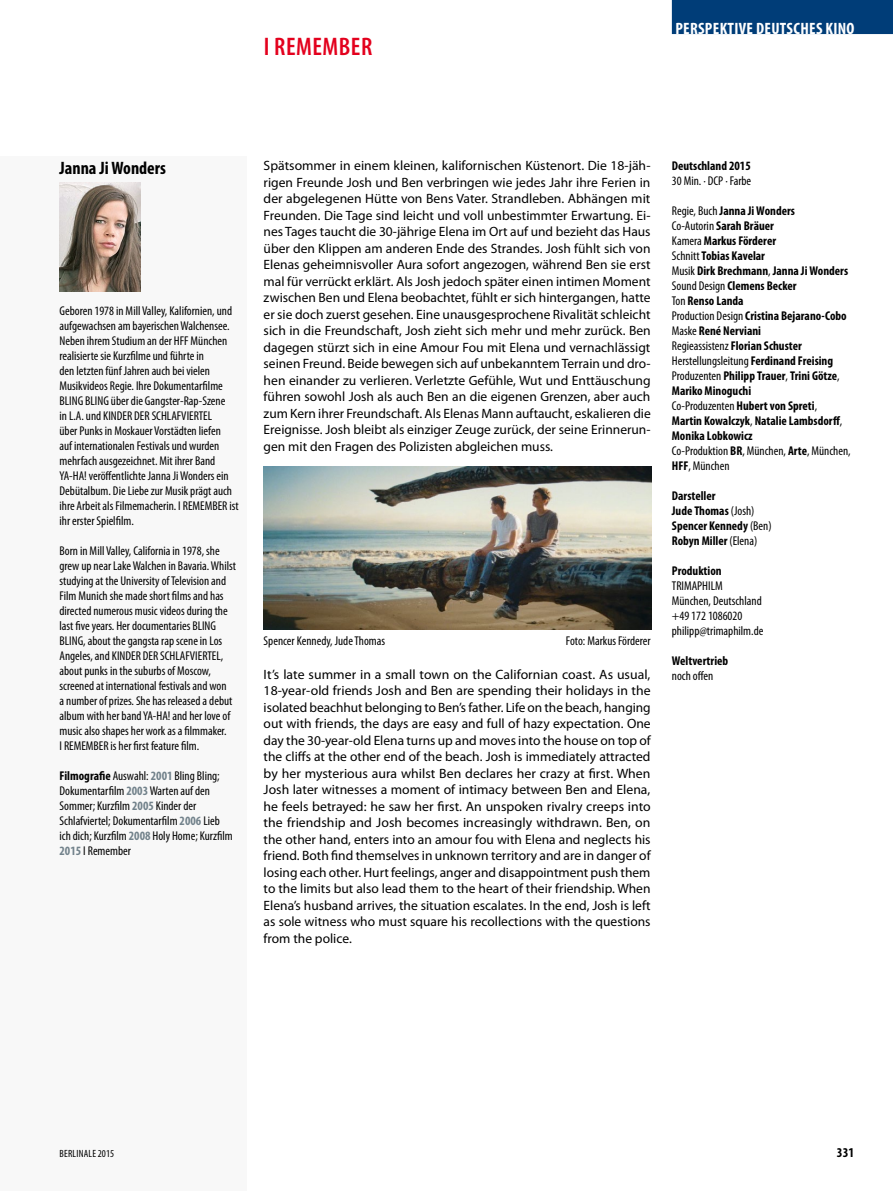
<style>
.page{position:relative;width:893px;height:1191px;background:#fff}
.page>*{position:absolute;margin:0;border:0;box-sizing:border-box;transform-origin:0 0}
.t1{font:600 condensed 25.5px "Myriad Pro";letter-spacing:.02em;color:#e3001d}
.t2{font:700 condensed 18px "Myriad Pro";color:#000}
.t3{font:700 condensed 16.5px "Myriad Pro";letter-spacing:.02em;color:#fff}
.t4{font:13.5px/16.5px "Myriad Pro";color:#000;text-align:justify}
.t5{font:700 condensed 13.5px "Myriad Pro";color:#000}
.t6{font:condensed 12.75px/15px "Myriad Pro";color:#000}
.t7{font:700 condensed 12.75px/15px "Myriad Pro";color:#000}
.t8{font:condensed 10.5px "Myriad Pro";letter-spacing:.02em;color:#000}
.s1{font-weight:700}
.s2{font-weight:700;color:#72828b}
.s3{font-weight:400}
</style>
<div class="page">
<div style="left:0;top:156px;width:247px;height:1035px;background:#f8f8f8"></div>
<img style="left:264px;top:467px;width:387px;height:162px">
<img style="left:60px;top:183px;width:80px;height:108px">
<div style="left:672px;top:0;width:221px;height:34px;background:#003d78"></div>
<h1 class="t1" style="left:264px;top:31px;width:110px">I REMEMBER</h1>
<p class="t3" style="left:675px;top:18px;width:181px">PERSPEKTIVE DEUTSCHES KINO</p>
<h2 class="t2" style="left:60px;top:157px;width:108px">Janna Ji Wonders</h2>
<p class="t6" style="left:60px;top:303px;width:181px">Geboren 1978 in Mill Valley, Kalifornien, und aufgewachsen am bayerischen Walchensee.<br>Neben ihrem Studium an der HFF München realisierte sie Kurzfilme und führte in<br>den letzten fünf Jahren auch bei vielen Musikvideos Regie. Ihre Dokumentarfilme BLING BLING über die Gangster-Rap-Szene<br>in L.A. und KINDER DER SCHLAFVIERTEL<br>über Punks in Moskauer Vorstädten liefen<br>auf internationalen Festivals und wurden mehrfach ausgezeichnet. Mit ihrer Band YA-HA! veröffentlichte Janna Ji Wonders ein Debütalbum. Die Liebe zur Musik prägt auch ihre Arbeit als Filmemacherin. I REMEMBER ist ihr erster Spielfilm.</p>
<p class="t6" style="left:60px;top:542px;width:178px">Born in Mill Valley, California in 1978, she grew up near Lake Walchen in Bavaria. Whilst studying at the University of Television and Film Munich she made short films and has directed numerous music videos during the last five years. Her documentaries BLING BLING, about the gangsta rap scene in Los Angeles, and KINDER DER SCHLAFVIERTEL, about punks in the suburbs of Moscow, screened at international festivals and won<br>a number of prizes. She has released a debut album with her band YA-HA! and her love of music also shapes her work as a filmmaker.<br>I REMEMBER is her first feature film.</p>
<p class="t6" style="left:60px;top:767px;width:175px"><span class="s1">Filmografie</span> Auswahl: <span class="s2">2001</span> Bling Bling; Dokumentarfilm <span class="s2">2003</span> Warten auf den Sommer; Kurzfilm <span class="s2">2005</span> Kinder der Schlafviertel; Dokumentarfilm <span class="s2">2006</span> Lieb ich dich; Kurzfilm <span class="s2">2008</span> Holy Home; Kurzfilm <span class="s2">2015</span> I Remember</p>
<p class="t4" style="left:264px;top:157px;width:389px">Spätsommer in einem kleinen, kalifornischen Küstenort. Die 18-jäh&shy;rigen Freunde Josh und Ben verbringen wie jedes Jahr ihre Ferien in der abgelegenen Hütte von Bens Vater. Strandleben. Abhängen mit Freunden. Die Tage sind leicht und voll unbestimmter Erwartung. Ei&shy;nes Tages taucht die 30-jährige Elena im Ort auf und bezieht das Haus über den Klippen am anderen Ende des Strandes. Josh fühlt sich von Elenas geheimnisvoller Aura sofort angezogen, während Ben sie erst mal für verrückt erklärt. Als Josh jedoch später einen intimen Moment zwischen Ben und Elena beobachtet, fühlt er sich hintergangen, hatte er sie doch zuerst gesehen. Eine unausgesprochene Rivalität schleicht sich in die Freundschaft, Josh zieht sich mehr und mehr zurück. Ben dagegen stürzt sich in eine Amour Fou mit Elena und vernachlässigt seinen Freund. Beide bewegen sich auf unbekanntem Terrain und dro&shy;hen einander zu verlieren. Verletzte Gefühle, Wut und Enttäuschung führen sowohl Josh als auch Ben an die eigenen Grenzen, aber auch zum Kern ihrer Freundschaft. Als Elenas Mann auftaucht, eskalieren die Ereignisse. Josh bleibt als einziger Zeuge zurück, der seine Erinnerun&shy;gen mit den Fragen des Polizisten abgleichen muss.</p>
<p class="t6" style="left:264px;top:633px;width:123px">Spencer Kennedy, Jude Thomas</p>
<p class="t6" style="left:566px;top:633px;width:86px">Foto: Markus Förderer</p>
<p class="t4" style="left:264px;top:666px;width:389px">It’s late summer in a small town on the Californian coast. As usual, 18-year-old friends Josh and Ben are spending their holidays in the isolated beachhut belonging to Ben’s father. Life on the beach, hanging out with friends, the days are easy and full of hazy expectation. One day the 30-year-old Elena turns up and moves into the house on top of the cliffs at the other end of the beach. Josh is immediately attracted by her mysterious aura whilst Ben declares her crazy at first. When Josh later witnesses a moment of intimacy between Ben and Elena, he feels betrayed: he saw her first. An unspoken rivalry creeps into the friendship and Josh becomes increasingly withdrawn. Ben, on the other hand, enters into an amour fou with Elena and neglects his friend. Both find themselves in unknown territory and are in danger of losing each other. Hurt feelings, anger and disappointment push them to the limits but also lead them to the heart of their friendship. When Elena’s husband arrives, the situation escalates. In the end, Josh is left as sole witness who must square his recollections with the questions from the police.</p>
<p class="t7" style="left:672px;top:158px;width:80px">Deutschland 2015</p>
<p class="t6" style="left:672px;top:173px;width:81px">30 Min. · DCP · Farbe</p>
<p class="t7" style="left:672px;top:203px;width:180px"><span class="s3">Regie, Buch</span> Janna Ji Wonders<br><span class="s3">Co-Autorin</span> Sarah Bräuer<br><span class="s3">Kamera</span> Markus Förderer<br><span class="s3">Schnitt</span> Tobias Kavelar<br><span class="s3">Musik</span> Dirk Brechmann<span class="s3">,</span> Janna Ji Wonders<br><span class="s3">Sound Design</span> Clemens Becker<br><span class="s3">Ton</span> Renso Landa<br><span class="s3">Production Design</span> Cristina Bejarano-Cobo<br><span class="s3">Maske</span> René Nerviani<br><span class="s3">Regieassistenz</span> Florian Schuster<br><span class="s3">Herstellungsleitung</span> Ferdinand Freising<br><span class="s3">Produzenten</span> Philipp Trauer<span class="s3">,</span> Trini Götze<span class="s3">,<br></span>Mariko Minoguchi<br><span class="s3">Co-Produzenten</span> Hubert von Spreti<span class="s3">,<br></span>Martin Kowalczyk<span class="s3">,</span> Natalie Lambsdorff<span class="s3">,<br></span>Monika Lobkowicz<br><span class="s3">Co-Produktion</span> BR<span class="s3">, München,</span> Arte<span class="s3">, München,<br></span>HFF<span class="s3">, München</span></p>
<p class="t7" style="left:672px;top:488px;width:101px">Darsteller<br>Jude Thomas <span class="s3">(Josh)<br></span>Spencer Kennedy <span class="s3">(Ben)<br></span>Robyn Miller <span class="s3">(Elena)</span></p>
<p class="t7" style="left:672px;top:563px;width:51px">Produktion</p>
<p class="t6" style="left:672px;top:578px;width:93px">TRIMAPHILM<br>München, Deutschland +49 172 1086020 philipp@trimaphilm.de</p>
<p class="t7" style="left:672px;top:653px;width:58px">Weltvertrieb</p>
<p class="t6" style="left:672px;top:668px;width:43px">noch offen</p>
<p class="t8" style="left:60px;top:1146px;width:56px">BERLINALE 2015</p>
<p class="t5" style="left:837px;top:1143px;width:19px">331</p>
</div>
